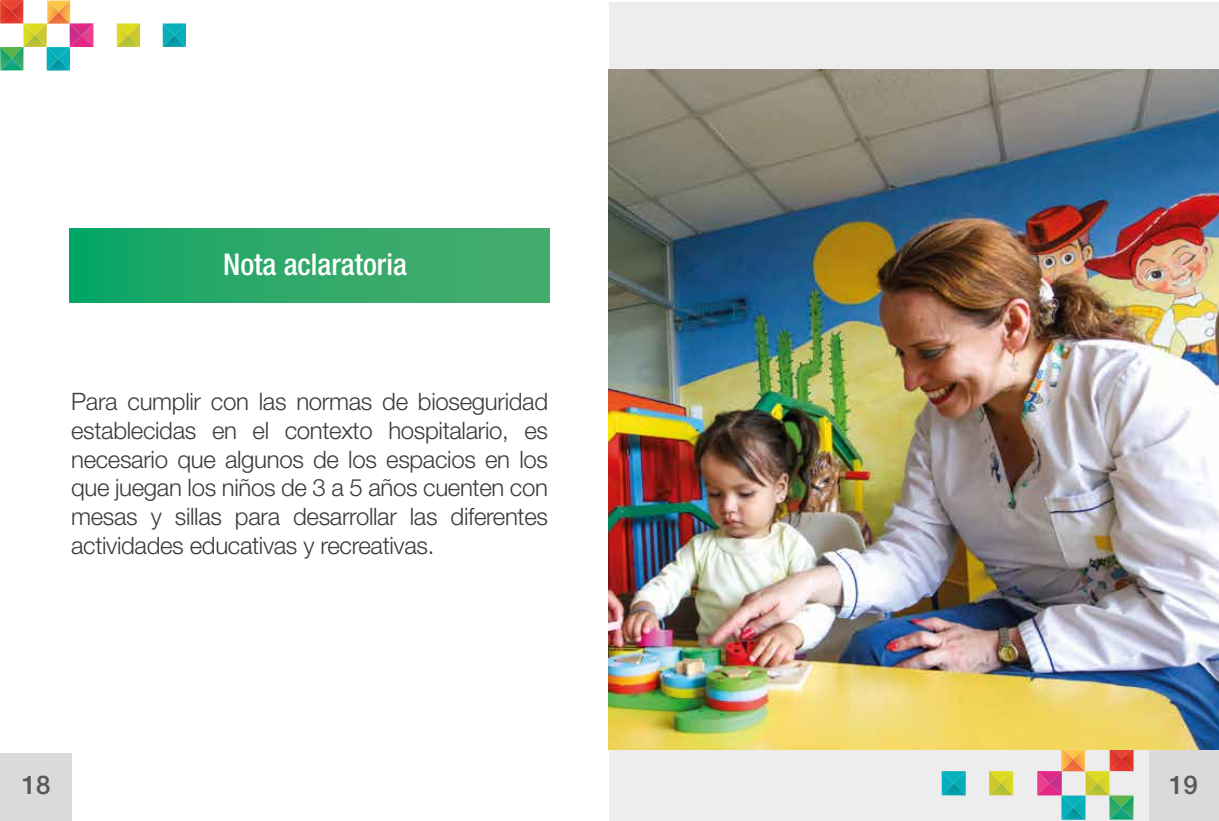
<style>
.page{position:relative;width:1219px;height:821px;background:#fff}
.page>*{position:absolute;margin:0;border:0;box-sizing:border-box;transform-origin:0 0}
.t1{font:500 condensed 30px "Helvetica Neue LT Std";color:#fff}
.t2{font:500 25.8px "Helvetica Neue LT Std";color:#575756}
.t3{font:300 24px/28.8px "Helvetica Neue LT Std";letter-spacing:-.015em;color:#3c3c3b;text-align:justify}
</style>
<div class="page">
<div style="left:609px;top:745px;width:610px;height:75px;background:#ededed"></div>
<svg style="left:163px;top:23px;width:23px;height:24px"></svg>
<svg style="left:117px;top:23px;width:23px;height:24px"></svg>
<svg style="left:0;top:0;width:94px;height:71px"></svg>
<svg style="left:942px;top:771px;width:24px;height:24px"></svg>
<svg style="left:989px;top:771px;width:24px;height:24px"></svg>
<svg style="left:1037px;top:749px;width:97px;height:70px"></svg>
<div style="left:1149px;top:745px;width:70px;height:75px;background:#dadada"></div>
<div style="left:0;top:753px;width:71px;height:67px;background:#dadada"></div>
<div style="left:609px;top:2px;width:610px;height:71px;background:#ededed"></div>
<div style="left:69px;top:228px;width:480px;height:75px;background:linear-gradient(to right,#0da666,#4cac6e)"></div>
<img style="left:609px;top:70px;width:610px;height:679px">
<p class="t1" style="left:223px;top:246px;width:185px">Nota aclaratoria</p>
<p class="t3" style="left:71px;top:386px;width:478px">Para cumplir con las normas de bioseguridad establecidas en el contexto hospitalario, es necesario que algunos de los espacios en los que juegan los niños de 3 a 5 años cuenten con mesas y sillas para desarrollar las diferentes actividades educativas y recreativas.</p>
<p class="t2" style="left:22px;top:769px;width:30px">18</p>
<p class="t2" style="left:1169px;top:769px;width:30px">19</p>
</div>
